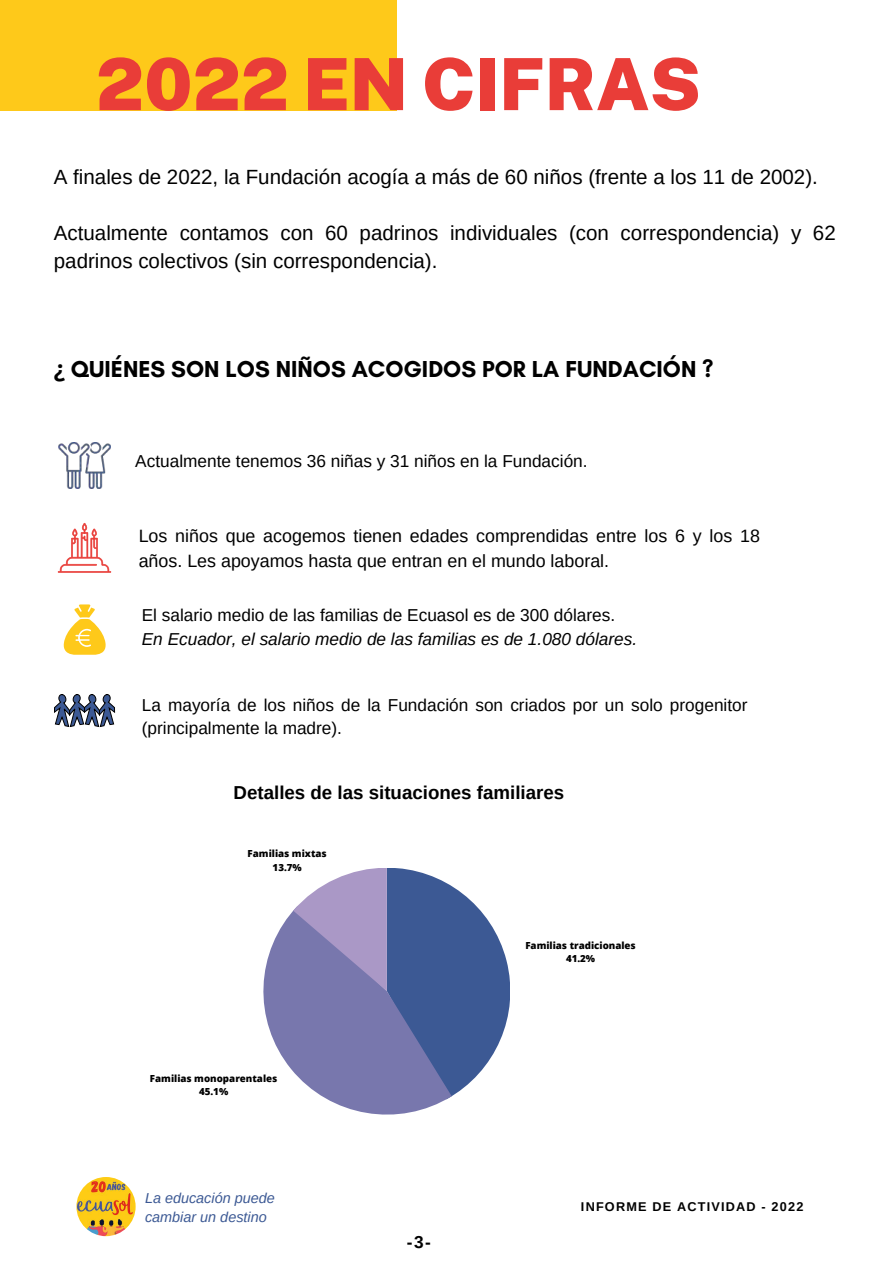
<style>
.page{position:relative;width:893px;height:1264px;background:#fff}
.page>*{position:absolute;margin:0;border:0;box-sizing:border-box;transform-origin:0 0}
.t1{font:900 72px "Public Sans";color:#e93d38}
.t2{font:700 23.55px "Glacial Indifference";color:#000}
.t3{font:20.55px/28px "Arimo";color:#000}
.t4{font:700 18.75px "Arimo";color:#000}
.t5{font:17.85px/24.8px "Arimo";color:#000}
.t6{font:17.25px/23.5px "Arimo";color:#000}
.t7{font:italic 17.25px "Arimo";color:#000}
.t8{font:700 17.25px "Arimo";color:#000}
.t9{font:italic 14.4px/19px "Arimo";color:#3c5994}
.t10{font:700 12.75px "Arimo";letter-spacing:.09em;color:#000}
.t11{font:800 9.75px/13.2px "Open Sans";color:#000;text-align:center}
.s1{font-family:"Noto Sans"}
</style>
<div class="page">
<div style="left:0;top:0;width:397px;height:111px;background:#fec91a"></div>
<svg style="left:63px;top:604px;width:43px;height:50px"></svg>
<svg style="left:54px;top:694px;width:61px;height:32px"></svg>
<img style="left:58px;top:442px;width:52px;height:46px">
<svg style="left:58px;top:523px;width:53px;height:49px"></svg>
<img style="left:76px;top:1176px;width:60px;height:60px;border-radius:50%">
<svg style="left:263px;top:868px;width:247px;height:246px"></svg>
<h1 class="t1" style="left:96px;top:42px;width:606px">2022 EN CIFRAS</h1>
<p class="t3" style="left:54px;top:163px;width:765px">A finales de 2022, la Fundación acogía a más de 60 niños (frente a los 11 de 2002).</p>
<p class="t3" style="left:54px;top:219px;width:783px">Actualmente contamos con 60 padrinos individuales (con correspondencia) y 62 padrinos colectivos (sin correspondencia).</p>
<h2 class="t2" style="left:54px;top:354px;width:661px"><span class="s1">¿</span> QUIÉNES SON LOS NIÑOS ACOGIDOS POR LA FUNDACIÓN ?</h2>
<p class="t6" style="left:135px;top:449px;width:454px">Actualmente tenemos 36 niñas y 31 niños en la Fundación.</p>
<p class="t5" style="left:139px;top:523px;width:623px">Los niños que acogemos tienen edades comprendidas entre los 6 y los 18 años. Les apoyamos hasta que entran en el mundo laboral.</p>
<p class="t6" style="left:142px;top:603px;width:475px">El salario medio de las familias de Ecuasol es de 300 dólares.</p>
<p class="t7" style="left:142px;top:629px;width:497px">En Ecuador, el salario medio de las familias es de 1.080 dólares.</p>
<p class="t6" style="left:142px;top:693px;width:607px">La mayoría de los niños de la Fundación son criados por un solo progenitor (principalmente la madre).</p>
<p class="t4" style="left:233px;top:781px;width:332px">Detalles de las situaciones familiares</p>
<p class="t11" style="left:247px;top:847px;width:81px">Familias mixtas<br>13.7%</p>
<p class="t11" style="left:150px;top:1071px;width:129px">Familias monoparentales<br>45.1%</p>
<p class="t9" style="left:145px;top:1188px;width:131px">La educación puede cambiar un destino</p>
<p class="t8" style="left:406px;top:1232px;width:26px">-3-</p>
<p class="t11" style="left:525px;top:938px;width:112px">Familias tradicionales<br>41.2%</p>
<p class="t10" style="left:581px;top:1199px;width:224px">INFORME DE ACTIVIDAD - 2022</p>
</div>
